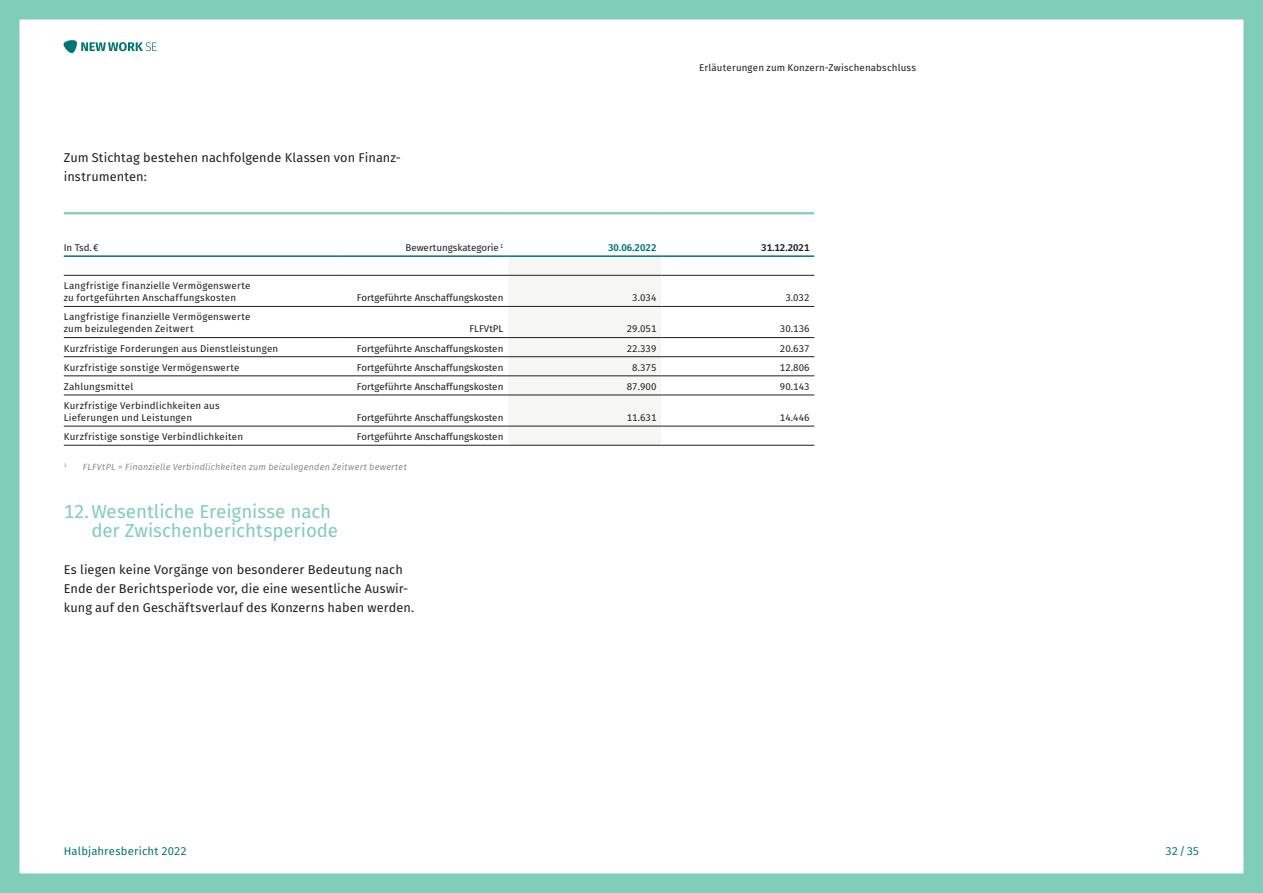
<style>
.page{position:relative;width:1263px;height:893px;background:#fff}
.page>*{position:absolute;margin:0;border:0;box-sizing:border-box;transform-origin:0 0}
.t1{font:18.75px/18.8px "Fira Sans";letter-spacing:-.005em;color:#80cdb9}
.t2{font:12.75px/18.8px "Fira Sans";letter-spacing:.005em;color:#231f20}
.t3{font:11.25px "Fira Sans";letter-spacing:.01em;color:#007575}
.t4{font:9.75px/12px "Fira Sans";letter-spacing:.015em;color:#231f20}
.t5{font:600 9.75px "Fira Sans";color:#007575}
.t6{font:600 9.75px "Fira Sans";color:#231f20}
.t7{font:italic 9px "Fira Sans";letter-spacing:.025em;color:#808285}
.t8{font:italic 5.25px "Fira Sans";color:#808285}
</style>
<div class="page">
<div style="left:508px;top:257px;width:153px;height:188px;background:#f6f6f4"></div>
<hr style="left:64px;top:212px;width:274px;height:2px;background:#80cdb9">
<hr style="left:338px;top:212px;width:170px;height:2px;background:#80cdb9">
<hr style="left:508px;top:212px;width:153px;height:2px;background:#80cdb9">
<hr style="left:661px;top:212px;width:153px;height:2px;background:#80cdb9">
<hr style="left:64px;top:255px;width:274px;height:2px;background:#007575">
<hr style="left:338px;top:255px;width:170px;height:2px;background:#007575">
<hr style="left:508px;top:255px;width:153px;height:2px;background:#007575">
<hr style="left:661px;top:255px;width:153px;height:2px;background:#007575">
<hr style="left:64px;top:275px;width:274px;height:1px;background:#231f20">
<hr style="left:338px;top:275px;width:170px;height:1px;background:#231f20">
<hr style="left:508px;top:275px;width:153px;height:1px;background:#231f20">
<hr style="left:661px;top:275px;width:153px;height:1px;background:#231f20">
<hr style="left:64px;top:306px;width:274px;height:1px;background:#231f20">
<hr style="left:338px;top:306px;width:170px;height:1px;background:#231f20">
<hr style="left:508px;top:306px;width:153px;height:1px;background:#231f20">
<hr style="left:661px;top:306px;width:153px;height:1px;background:#231f20">
<hr style="left:64px;top:337px;width:274px;height:1px;background:#231f20">
<hr style="left:338px;top:337px;width:170px;height:1px;background:#231f20">
<hr style="left:508px;top:337px;width:153px;height:1px;background:#231f20">
<hr style="left:661px;top:337px;width:153px;height:1px;background:#231f20">
<hr style="left:64px;top:356px;width:274px;height:1px;background:#231f20">
<hr style="left:338px;top:356px;width:170px;height:1px;background:#231f20">
<hr style="left:508px;top:356px;width:153px;height:1px;background:#231f20">
<hr style="left:661px;top:356px;width:153px;height:1px;background:#231f20">
<hr style="left:64px;top:376px;width:274px;height:1px;background:#231f20">
<hr style="left:338px;top:376px;width:170px;height:1px;background:#231f20">
<hr style="left:508px;top:376px;width:153px;height:1px;background:#231f20">
<hr style="left:661px;top:376px;width:153px;height:1px;background:#231f20">
<hr style="left:64px;top:395px;width:274px;height:1px;background:#231f20">
<hr style="left:338px;top:395px;width:170px;height:1px;background:#231f20">
<hr style="left:508px;top:395px;width:153px;height:1px;background:#231f20">
<hr style="left:661px;top:395px;width:153px;height:1px;background:#231f20">
<hr style="left:64px;top:426px;width:274px;height:1px;background:#231f20">
<hr style="left:338px;top:426px;width:170px;height:1px;background:#231f20">
<hr style="left:508px;top:426px;width:153px;height:1px;background:#231f20">
<hr style="left:661px;top:426px;width:153px;height:1px;background:#231f20">
<hr style="left:64px;top:445px;width:274px;height:1px;background:#231f20">
<hr style="left:338px;top:445px;width:170px;height:1px;background:#231f20">
<hr style="left:508px;top:445px;width:153px;height:1px;background:#231f20">
<hr style="left:661px;top:445px;width:153px;height:1px;background:#231f20">
<svg style="left:64px;top:40px;width:93px;height:13px"></svg>
<div style="left:0;top:0;width:1263px;height:893px;border:20px solid #80cdb9"></div>
<h2 class="t2" style="left:64px;top:148px;width:337px">Zum Stichtag bestehen nachfolgende Klassen von Finanz&shy;instrumenten:</h2>
<p class="t4" style="left:699px;top:61px;width:218px">Erläuterungen zum Konzern-Zwischenabschluss</p>
<p class="t4" style="left:64px;top:241px;width:36px">In Tsd.€</p>
<p class="t4" style="left:405px;top:241px;width:99px">Bewertungskategorie <sup>1</sup></p>
<p class="t5" style="left:608px;top:240px;width:50px">30.06.2022</p>
<p class="t6" style="left:761px;top:240px;width:50px">31.12.2021</p>
<p class="t4" style="left:64px;top:280px;width:188px">Langfristige finanzielle Vermögenswerte zu fortgeführten Anschaffungskosten</p>
<p class="t4" style="left:357px;top:292px;width:148px">Fortgeführte Anschaffungskosten</p>
<p class="t4" style="left:632px;top:292px;width:26px">3.034</p>
<p class="t4" style="left:785px;top:292px;width:26px">3.032</p>
<p class="t4" style="left:64px;top:311px;width:188px">Langfristige finanzielle Vermögenswerte zum beizulegenden Zeitwert</p>
<p class="t4" style="left:469px;top:323px;width:35px">FLFVtPL</p>
<p class="t4" style="left:627px;top:323px;width:31px">29.051</p>
<p class="t4" style="left:780px;top:323px;width:31px">30.136</p>
<p class="t4" style="left:64px;top:342px;width:216px">Kurzfristige Forderungen aus Dienstleistungen</p>
<p class="t4" style="left:357px;top:342px;width:148px">Fortgeführte Anschaffungskosten</p>
<p class="t4" style="left:627px;top:342px;width:31px">22.339</p>
<p class="t4" style="left:780px;top:342px;width:31px">20.637</p>
<p class="t4" style="left:64px;top:361px;width:177px">Kurzfristige sonstige Vermögenswerte</p>
<p class="t4" style="left:357px;top:361px;width:148px">Fortgeführte Anschaffungskosten</p>
<p class="t4" style="left:632px;top:361px;width:26px">8.375</p>
<p class="t4" style="left:780px;top:361px;width:31px">12.806</p>
<p class="t4" style="left:64px;top:380px;width:71px">Zahlungsmittel</p>
<p class="t4" style="left:357px;top:380px;width:148px">Fortgeführte Anschaffungskosten</p>
<p class="t4" style="left:627px;top:380px;width:31px">87.900</p>
<p class="t4" style="left:780px;top:380px;width:31px">90.143</p>
<p class="t4" style="left:64px;top:399px;width:157px">Kurzfristige Verbindlichkeiten aus<br>Lieferungen und Leistungen</p>
<p class="t4" style="left:357px;top:411px;width:148px">Fortgeführte Anschaffungskosten</p>
<p class="t4" style="left:627px;top:411px;width:31px">11.631</p>
<p class="t4" style="left:780px;top:411px;width:31px">14.446</p>
<p class="t4" style="left:64px;top:430px;width:181px">Kurzfristige sonstige Verbindlichkeiten</p>
<p class="t4" style="left:357px;top:430px;width:148px">Fortgeführte Anschaffungskosten</p>
<p class="t8" style="left:64px;top:461px;width:4px">1</p>
<p class="t7" style="left:83px;top:460px;width:325px">FLFVtPL = Finanzielle Verbindlichkeiten zum beizulegenden Zeitwert bewertet</p>
<h1 class="t1" style="left:91px;top:502px;width:248px;text-indent:-28px">12.Wesentliche Ereignisse nach der Zwischenberichtsperiode</h1>
<h2 class="t2" style="left:64px;top:560px;width:352px">Es liegen keine Vorgänge von besonderer Bedeutung nach<br>Ende der Berichtsperiode vor, die eine wesentliche Auswir&shy;kung auf den Geschäftsverlauf des Konzerns haben werden.</h2>
<p class="t3" style="left:64px;top:842px;width:125px">Halbjahresbericht 2022</p>
<p class="t3" style="left:1166px;top:842px;width:35px">32/35</p>
</div>
